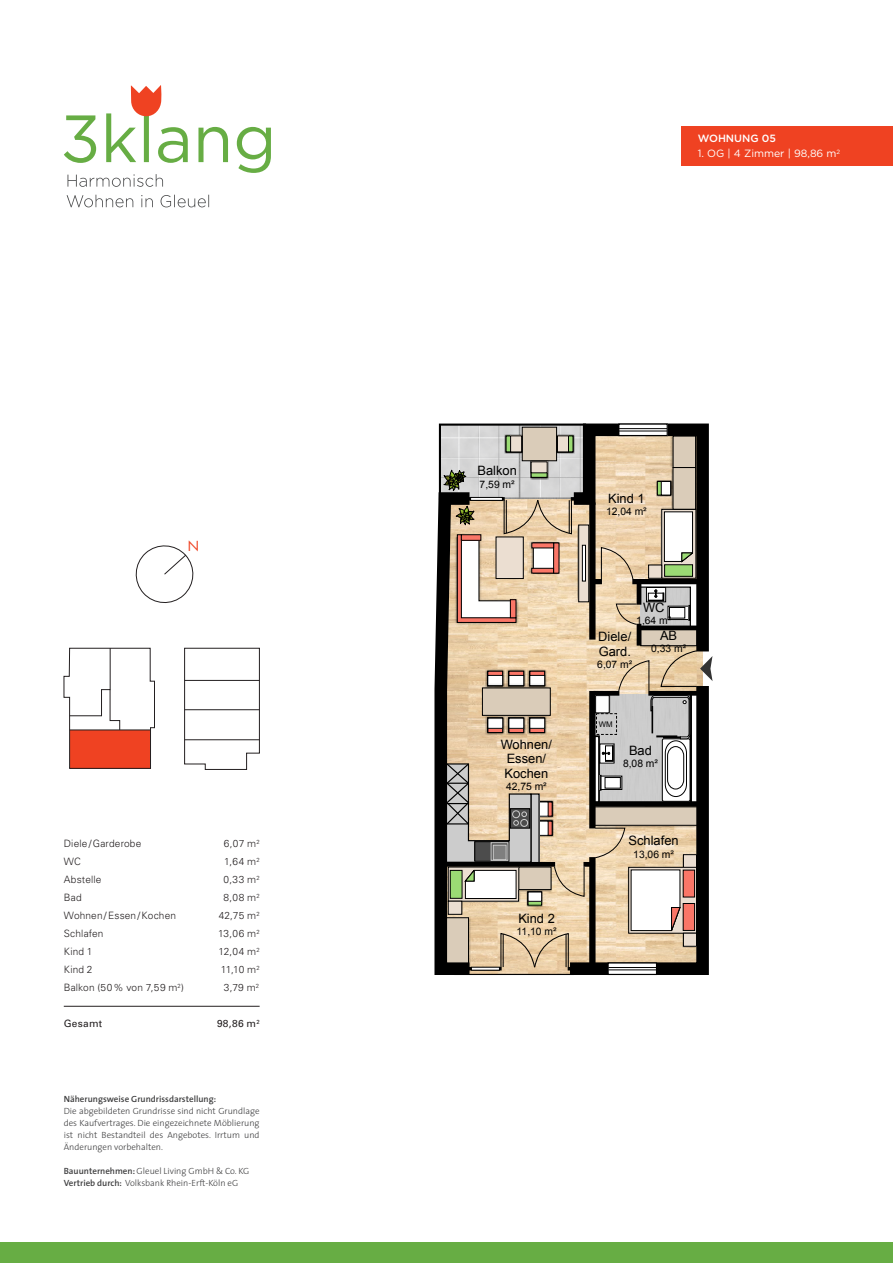
<style>
.page{position:relative;width:893px;height:1263px;background:#fff}
.page>*{position:absolute;margin:0;border:0;box-sizing:border-box;transform-origin:0 0}
.t1{font:13.5px "Futura";color:#ef4222}
.t2{font:12.9px/14.4px "Arial";color:#000}
.t3{font:10.5px "Gotham HTF";color:#fff}
.t4{font:500 10.5px "Gotham HTF";color:#fff}
.t5{font:10.35px "Arial";color:#000}
.t6{font:300 10.2px "Univers";letter-spacing:.015em;color:#231f20}
.t7{font:10.2px "Univers";letter-spacing:.035em;color:#231f20}
.t8{font:300 9px/12px "The Sans";color:#3e3e3f;text-align:justify}
.t9{font:600 9px "The Sans";color:#3e3e3f}
.t10{font:7.8px "Arial";color:#000}
.s1{font-weight:600}
</style>
<div class="page">
<svg style="left:434px;top:423px;width:275px;height:552px;background:#b1a088"></svg>
<div style="left:593px;top:579px;width:9px;height:5px;background:#000"></div>
<div style="left:589px;top:502px;width:6px;height:138px;background:#000"></div>
<svg style="left:438px;top:423px;width:150px;height:200px;background:#c3b4a4"></svg>
<svg style="left:620px;top:425px;width:46px;height:9px"></svg>
<div style="left:618px;top:423px;width:50px;height:13px;border:1px solid #000"></div>
<hr style="left:619px;top:431px;width:48px;height:1px;background:#000">
<hr style="left:619px;top:428px;width:48px;height:1px;background:#000">
<svg style="left:468px;top:497px;width:37px;height:4px"></svg>
<hr style="left:571px;top:497px;width:11px;height:4px;background:#000">
<div style="left:470px;top:497px;width:33px;height:4px;border:1px solid #000"></div>
<svg style="left:609px;top:970px;width:46px;height:3px"></svg>
<div style="left:607px;top:962px;width:50px;height:13px;border:1px solid #000"></div>
<hr style="left:637px;top:624px;width:4px;height:22px;background:#000">
<hr style="left:454px;top:974px;width:120px;height:1px;background:#000">
<div style="left:662px;top:509px;width:34px;height:69px;border:1px solid #000"></div>
<svg style="left:600px;top:512px;width:108px;height:124px;background:#b6ab96"></svg>
<img style="left:530px;top:541px;width:30px;height:34px">
<div style="left:533px;top:543px;width:25px;height:30px;background:#fff"></div>
<div style="left:533px;top:543px;width:25px;height:30px;border:1px solid #000"></div>
<div style="left:554px;top:543px;width:5px;height:30px;background:#fa7667"></div>
<div style="left:553px;top:543px;width:6px;height:30px;border:1px solid #000"></div>
<div style="left:532px;top:543px;width:22px;height:5px;background:#fa7667"></div>
<div style="left:532px;top:568px;width:22px;height:5px;background:#fa7667"></div>
<div style="left:532px;top:568px;width:22px;height:5px;border:1px solid #000"></div>
<img style="left:656px;top:480px;width:15px;height:16px">
<svg style="left:659px;top:483px;width:2px;height:10px"></svg>
<div style="left:657px;top:481px;width:14px;height:14px;border:1px solid #000"></div>
<div style="left:661px;top:481px;width:10px;height:14px;background:#fff"></div>
<div style="left:661px;top:481px;width:10px;height:14px;border:1px solid #000"></div>
<img style="left:671px;top:436px;width:2px;height:73px">
<div style="left:673px;top:467px;width:23px;height:42px;background:#daccb9"></div>
<div style="left:673px;top:467px;width:23px;height:42px;border:1px solid #000"></div>
<div style="left:673px;top:436px;width:23px;height:31px;background:#daccb9"></div>
<div style="left:673px;top:436px;width:23px;height:32px;border:1px solid #000"></div>
<div style="left:522px;top:427px;width:35px;height:34px;background:#daccb9"></div>
<div style="left:522px;top:427px;width:35px;height:34px;border:1px solid #000"></div>
<img style="left:530px;top:461px;width:19px;height:18px">
<svg style="left:532px;top:473px;width:14px;height:3px"></svg>
<div style="left:530px;top:461px;width:18px;height:17px;border:1px solid #000"></div>
<div style="left:531px;top:462px;width:16px;height:11px;background:#ebded1"></div>
<img style="left:556px;top:435px;width:19px;height:19px">
<div style="left:557px;top:436px;width:16px;height:16px;background:#9bdb74"></div>
<div style="left:557px;top:435px;width:17px;height:17px;border:1px solid #000"></div>
<div style="left:557px;top:436px;width:11px;height:16px;background:#ebded1"></div>
<div style="left:557px;top:436px;width:12px;height:16px;border:1px solid #000"></div>
<img style="left:504px;top:435px;width:19px;height:19px">
<div style="left:506px;top:436px;width:16px;height:16px;background:#9bdb74"></div>
<div style="left:505px;top:435px;width:17px;height:17px;border:1px solid #000"></div>
<div style="left:511px;top:436px;width:11px;height:16px;background:#ebded1"></div>
<div style="left:510px;top:436px;width:12px;height:16px;border:1px solid #000"></div>
<svg style="left:436px;top:649px;width:277px;height:321px;background:#bcac97"></svg>
<hr style="left:64px;top:1006px;width:196px;height:1px;background:#231f20">
<svg style="left:67px;top:195px;width:142px;height:12px"></svg>
<svg style="left:64px;top:85px;width:207px;height:102px"></svg>
<div style="left:682px;top:126px;width:211px;height:39px;background:#ef4222"></div>
<svg style="left:184px;top:648px;width:76px;height:122px"></svg>
<hr style="left:184px;top:709px;width:76px;height:1px;background:#231f20">
<hr style="left:184px;top:739px;width:76px;height:1px;background:#231f20">
<hr style="left:184px;top:680px;width:76px;height:1px;background:#231f20">
<svg style="left:64px;top:648px;width:91px;height:121px"></svg>
<div style="left:0;top:1242px;width:893px;height:21px;background:#67ad44"></div>
<svg style="left:135px;top:545px;width:59px;height:58px"></svg>
<h1 class="t1" style="left:188px;top:536px;width:13px">N</h1>
<p class="t6" style="left:64px;top:838px;width:79px">Diele/Garderobe</p>
<p class="t6" style="left:224px;top:838px;width:37px">6,07 m<sup>2</sup></p>
<p class="t6" style="left:64px;top:856px;width:19px">WC</p>
<p class="t6" style="left:224px;top:856px;width:37px">1,64 m<sup>2</sup></p>
<p class="t6" style="left:64px;top:874px;width:39px">Abstelle</p>
<p class="t6" style="left:224px;top:874px;width:38px">0,33 m<sup>2</sup></p>
<p class="t6" style="left:64px;top:892px;width:19px">Bad</p>
<p class="t6" style="left:224px;top:892px;width:38px">8,08 m<sup>2</sup></p>
<p class="t6" style="left:64px;top:910px;width:114px">Wohnen/Essen/Kochen</p>
<p class="t6" style="left:219px;top:910px;width:42px">42,75 m<sup>2</sup></p>
<p class="t6" style="left:64px;top:928px;width:41px">Schlafen</p>
<p class="t6" style="left:218px;top:928px;width:43px">13,06 m<sup>2</sup></p>
<p class="t6" style="left:64px;top:946px;width:30px">Kind 1</p>
<p class="t6" style="left:218px;top:946px;width:43px">12,04 m<sup>2</sup></p>
<p class="t6" style="left:64px;top:964px;width:30px">Kind 2</p>
<p class="t6" style="left:221px;top:964px;width:40px">11,10 m<sup>2</sup></p>
<p class="t6" style="left:64px;top:982px;width:122px">Balkon (50% von 7,59 m<sup>2</sup>)</p>
<p class="t6" style="left:224px;top:982px;width:37px">3,79 m<sup>2</sup></p>
<p class="t7" style="left:64px;top:1018px;width:40px">Gesamt</p>
<p class="t7" style="left:217px;top:1018px;width:44px">98,86 m<sup>2</sup></p>
<p class="t9" style="left:64px;top:1092px;width:154px">Näherungsweise Grundrissdarstellung:</p>
<p class="t8" style="left:64px;top:1105px;width:197px">Die abgebildeten Grundrisse sind nicht Grundlage des Kaufvertrages. Die eingezeichnete Möblierung ist nicht Bestandteil des Angebotes. Irrtum und Änderungen vorbehalten.</p>
<p class="t8" style="left:64px;top:1165px;width:187px"><span class="s1">Bauunternehmen:</span> Gleuel Living GmbH &amp; Co. KG<br><span class="s1">Vertrieb durch:</span> Volksbank Rhein-Erft-Köln eG</p>
<p class="t4" style="left:698px;top:132px;width:80px">WOHNUNG 05</p>
<p class="t3" style="left:698px;top:148px;width:144px">1. OG | 4 Zimmer | 98,86 m<sup>2</sup></p>
<h2 class="t2" style="left:477px;top:464px;width:41px">Balkon</h2>
<p class="t5" style="left:480px;top:477px;width:36px">7,59 m²</p>
<h2 class="t2" style="left:501px;top:737px;width:53px">Wohnen/<br>Essen/<br>Kochen</h2>
<p class="t5" style="left:506px;top:779px;width:42px">42,75 m²</p>
<h2 class="t2" style="left:518px;top:911px;width:38px">Kind 2</h2>
<p class="t5" style="left:517px;top:925px;width:41px">11,10 m²</p>
<h2 class="t2" style="left:608px;top:491px;width:38px">Kind 1</h2>
<p class="t5" style="left:606px;top:505px;width:42px">12,04 m²</p>
<h2 class="t2" style="left:643px;top:600px;width:23px">WC</h2>
<p class="t5" style="left:636px;top:613px;width:36px">1,64 m²</p>
<h2 class="t2" style="left:598px;top:630px;width:34px">Diele/<br>Gard.</h2>
<p class="t5" style="left:597px;top:657px;width:36px">6,07 m²</p>
<h2 class="t2" style="left:660px;top:629px;width:19px">AB</h2>
<p class="t5" style="left:651px;top:642px;width:36px">0,33 m²</p>
<p class="t10" style="left:599px;top:719px;width:15px">WM</p>
<h2 class="t2" style="left:629px;top:743px;width:24px">Bad</h2>
<p class="t5" style="left:623px;top:757px;width:36px">8,08 m²</p>
<h2 class="t2" style="left:628px;top:834px;width:52px">Schlafen</h2>
<p class="t5" style="left:633px;top:847px;width:42px">13,06 m²</p>
</div>
